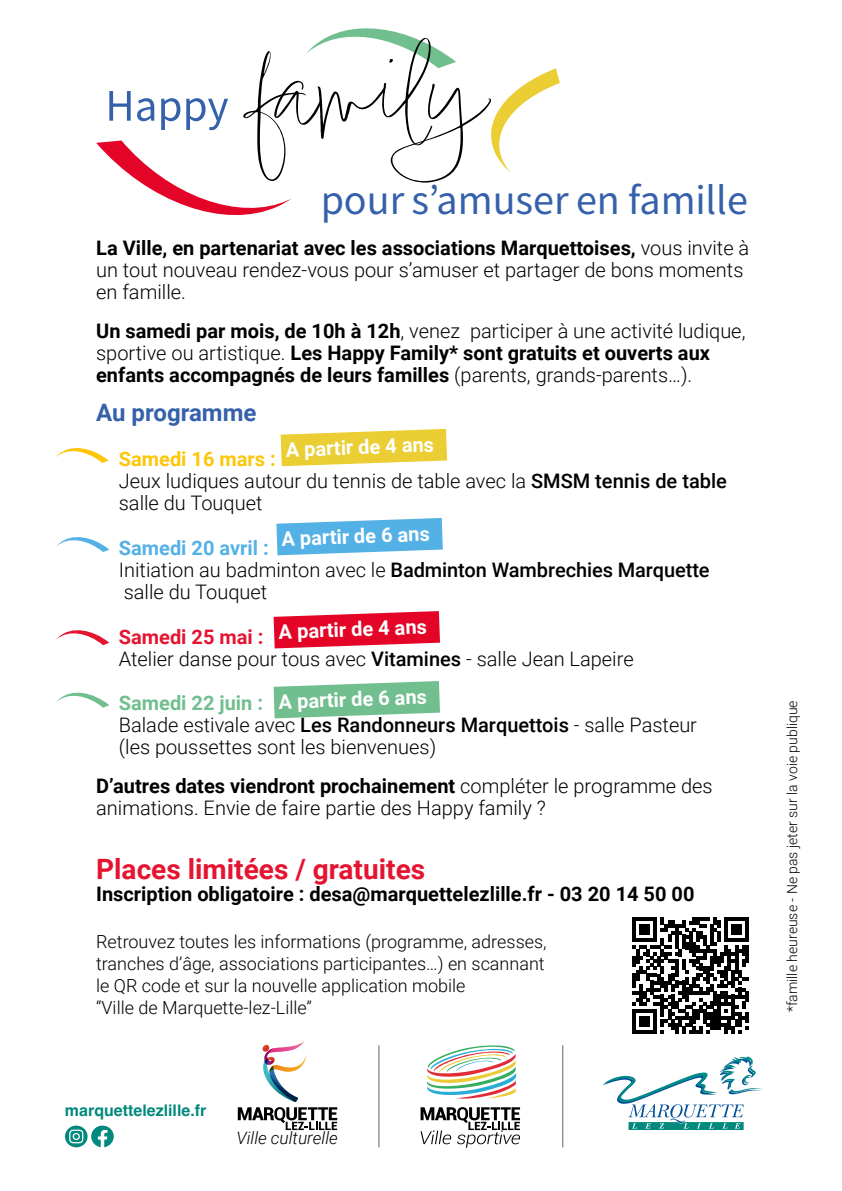
<style>
.page{position:relative;width:842px;height:1191px;background:#fff}
.page>*{position:absolute;margin:0;border:0;box-sizing:border-box;transform-origin:0 0}
.t1{font:42.2px "Source Sans Variable";color:#3561ab}
.t2{font:700 28px "Roboto";color:#e51430}
.t3{font:700 24px "Roboto";color:#3561ab}
.t4{font:300 20px/22px "Roboto";color:#000}
.t5{font:700 20px/22px "Roboto";color:#000}
.t6{font:700 20px "Roboto";color:#fff}
.t7{font:300 18px/22px "Roboto";color:#000}
.t8{font:italic 300 17.2px "Roboto";color:#000}
.t9{font:700 16px "Helvetica";color:#00897c}
.t10{font:300 14px "Roboto";color:#000}
.s1{font-weight:700}
.s2{font-weight:300}
.s3{font-weight:700;color:#fdc608}
.s4{font-weight:500}
.s5{font-weight:700;color:#54b1e5}
.s6{font-weight:700;color:#e51430}
.s7{font-weight:700;color:#71be8f}
</style>
<div class="page">
<svg style="left:96px;top:28px;width:464px;height:187px"></svg>
<svg style="left:56px;top:448px;width:53px;height:15px"></svg>
<svg style="left:56px;top:537px;width:53px;height:15px"></svg>
<svg style="left:56px;top:630px;width:53px;height:15px"></svg>
<svg style="left:56px;top:692px;width:53px;height:15px"></svg>
<hr style="left:562px;top:1045px;width:1px;height:102px;background:#646363">
<svg style="left:603px;top:1056px;width:160px;height:74px"></svg>
<svg style="left:237px;top:1041px;width:284px;height:106px"></svg>
<svg style="left:65px;top:1125px;width:49px;height:22px"></svg>
<svg style="left:281px;top:429px;width:166px;height:37px;background:#edd452"></svg>
<svg style="left:274px;top:611px;width:166px;height:37px;background:#e72948"></svg>
<svg style="left:276px;top:518px;width:167px;height:37px;background:#6ebce8"></svg>
<svg style="left:274px;top:681px;width:166px;height:37px;background:#86c79f"></svg>
<svg style="left:632px;top:917px;width:117px;height:116px"></svg>
<h1 class="t1" style="left:321px;top:175px;width:429px">pour s’amuser en famille</h1>
<p class="t4" style="left:96px;top:236px;width:654px"><span class="s1">La Ville, en partenariat avec les associations Marquettoises,</span> vous invite à un tout nouveau rendez-vous pour s’amuser et partager de bons moments en famille.</p>
<p class="t5" style="left:96px;top:319px;width:651px">Un samedi par mois, de 10h à 12h<span class="s2">, venez participer à une activité ludique, sportive ou artistique.</span> Les Happy Family* sont gratuits et ouverts aux enfants accompagnés de leurs familles <span class="s2">(parents, grands-parents…).</span></p>
<p class="t3" style="left:96px;top:396px;width:162px">Au programme</p>
<p class="t4" style="left:119px;top:447px;width:610px"><span class="s3">Samedi 16 mars :<br></span>Jeux ludiques autour du tennis de table avec la <span class="s4">SMSM tennis de table </span>salle du Touquet</p>
<p class="t4" style="left:119px;top:536px;width:592px"><span class="s5">Samedi 20 avril :<br></span>Initiation au badminton avec le <span class="s4">Badminton Wambrechies Marquette </span>salle du Touquet</p>
<p class="t4" style="left:119px;top:624px;width:516px"><span class="s6">Samedi 25 mai :<br></span>Atelier danse pour tous avec <span class="s4">Vitamines</span> - salle Jean Lapeire</p>
<p class="t4" style="left:119px;top:691px;width:580px"><span class="s7">Samedi 22 juin :<br></span>Balade estivale avec <span class="s4">Les Randonneurs Marquettois</span> - salle Pasteur (les poussettes sont les bienvenues)</p>
<p class="t4" style="left:96px;top:774px;width:618px"><span class="s1">D’autres dates viendront prochainement</span> compléter le programme des animations. Envie de faire partie des Happy family ?</p>
<h2 class="t2" style="left:96px;top:849px;width:331px">Places limitées / gratuites</h2>
<p class="t5" style="left:96px;top:882px;width:600px">Inscription obligatoire : desa@marquettelezlille.fr - 03 20 14 50 00</p>
<p class="t7" style="left:96px;top:930px;width:452px">Retrouvez toutes les informations (programme, adresses, tranches d’âge, associations participantes…) en scannant le QR code et sur la nouvelle application mobile<br>“Ville de Marquette-lez-Lille”</p>
<p class="t6" style="left:285px;top:435px;width:150px;rotate:-2deg">A partir de 4 ans</p>
<p class="t6" style="left:281px;top:524px;width:150px;rotate:-2deg">A partir de 6 ans</p>
<p class="t6" style="left:278px;top:617px;width:150px;rotate:-2deg">A partir de 4 ans</p>
<p class="t6" style="left:278px;top:687px;width:150px;rotate:-2deg">A partir de 6 ans</p>
<p class="t9" style="left:65px;top:1100px;width:143px">marquettelezlille.fr</p>
<p class="t8" style="left:236px;top:1125px;width:103px">Ville culturelle</p>
<p class="t10" style="left:782px;top:1012px;width:313px;rotate:-90deg">*famille heureuse - Ne pas jeter sur la voie publique</p>
</div>
